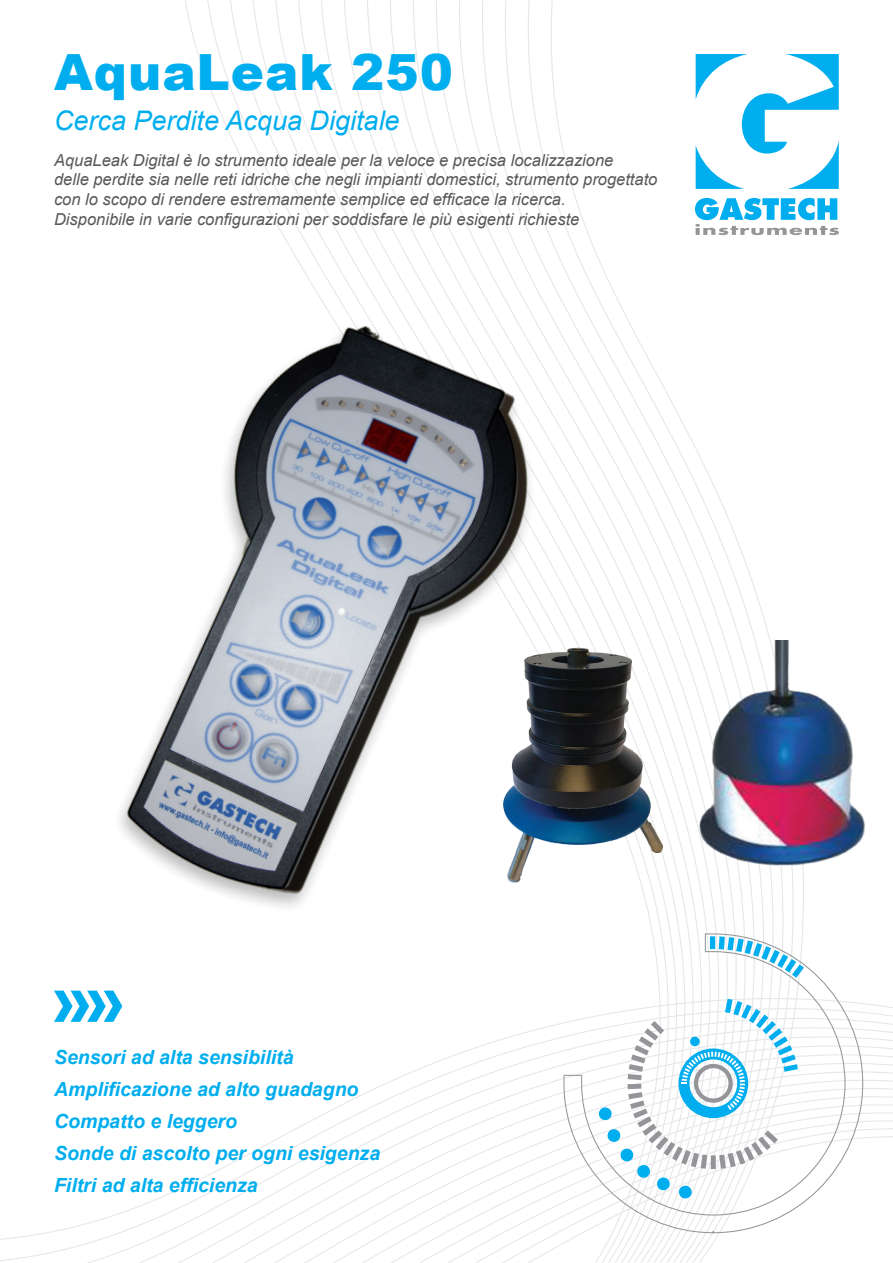
<style>
.page{position:relative;width:893px;height:1263px;background:#fff}
.page>*{position:absolute;margin:0;border:0;box-sizing:border-box;transform-origin:0 0}
.t1{font:900 49.8px "Arial";letter-spacing:.02em;color:#00aeef}
.t2{font:italic 27px "Arial";color:#00aeef}
.t3{font:italic 700 19.5px "Arial";color:#00aeef}
.t4{font:italic 16.5px/19.8px "Arial";color:#57585a}
</style>
<div class="page">
<svg style="left:0;top:1242px;width:714px;height:21px"></svg>
<svg style="left:0;top:1003px;width:893px;height:239px"></svg>
<svg style="left:563px;top:933px;width:300px;height:300px"></svg>
<svg style="left:598px;top:998px;width:200px;height:216px"></svg>
<svg style="left:750px;top:936px;width:54px;height:42px"></svg>
<svg style="left:695px;top:198px;width:144px;height:37px"></svg>
<svg style="left:696px;top:54px;width:143px;height:135px"></svg>
<img style="left:0;top:135px;width:692px;height:928px">
<img style="left:417px;top:554px;width:333px;height:444px">
<img style="left:662px;top:640px;width:203px;height:271px">
<p class="t1" style="left:54px;top:36px;width:401px">AquaLeak 250</p>
<p class="t2" style="left:54px;top:103px;width:347px">Cerca Perdite Acqua Digitale</p>
<p class="t4" style="left:54px;top:150px;width:605px">AquaLeak Digital è lo strumento ideale per la veloce e precisa localizzazione<br>delle perdite sia nelle reti idriche che negli impianti domestici, strumento progettato con lo scopo di rendere estremamente semplice ed efficace la ricerca.<br>Disponibile in varie configurazioni per soddisfare le più esigenti richieste</p>
<p class="t3" style="left:54px;top:1045px;width:241px">Sensori ad alta sensibilità</p>
<p class="t3" style="left:54px;top:1077px;width:306px">Amplificazione ad alto guadagno</p>
<p class="t3" style="left:54px;top:1109px;width:185px">Compatto e leggero</p>
<p class="t3" style="left:54px;top:1140px;width:328px">Sonde di ascolto per ogni esigenza</p>
<p class="t3" style="left:54px;top:1172px;width:205px">Filtri ad alta efficienza</p>
</div>
